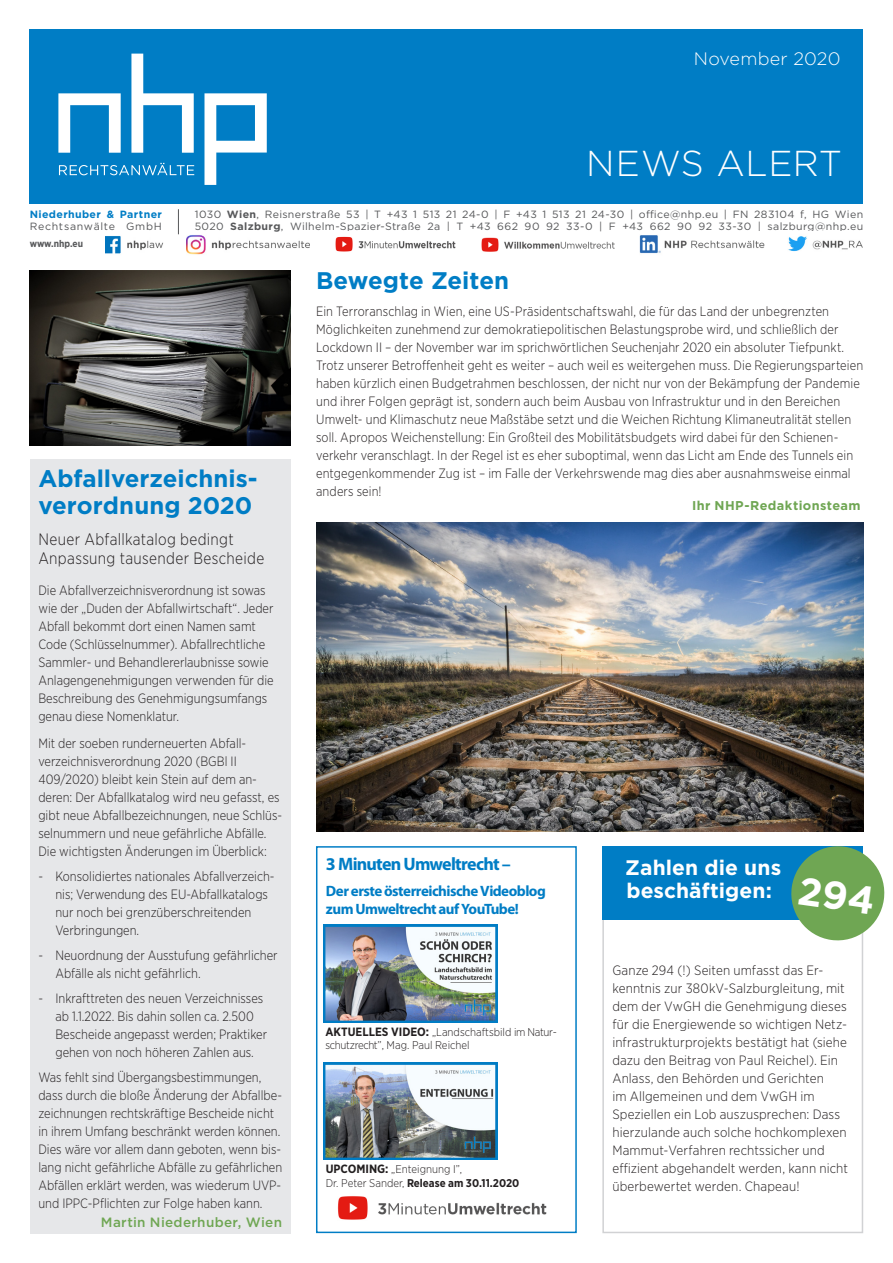
<style>
.page{position:relative;width:893px;height:1263px;background:#fff}
.page>*{position:absolute;margin:0;border:0;box-sizing:border-box;transform-origin:0 0}
.t1{font:300 36px "Gotham";letter-spacing:.015em;color:#fff}
.Einleitung{font:700 24px/27px "Gotham";color:#007dc5}
.Headline{font:700 21px/22.5px "Gotham";letter-spacing:.005em;color:#fff}
.Überschrift_1_-_Petr{font:700 18px "Myriad Pro";letter-spacing:-.04em;color:#007dc5}
.t2{font:300 18px "Gotham";letter-spacing:.005em;color:#fff}
.Einleitung-2{font:300 16.5px/19.8px "Gotham Narrow";letter-spacing:.02em;color:#231f20;scale:.95 1}
.Überschrift_1_-_Petr-2{font:700 15px/18px "Myriad Pro";letter-spacing:-.035em;color:#007dc5}
.Einleitung-3{font:300 13.5px/18px "Gotham Narrow";color:#231f20;scale:.95 1}
.Text{font:300 13.5px/18px "Gotham Narrow";letter-spacing:.01em;color:#231f20}
.Headline-2{font:500 13.5px "Gotham";letter-spacing:.025em;color:#6fa653}
.ansprechpartner{font:700 12.75px "Gotham";letter-spacing:.03em;color:#6fa653}
.Einleitung_-_schwarz{font:300 11.25px/13.5px "Gotham Narrow";color:#231f20}
.t3{font:10.5px/12.6px "Gotham";letter-spacing:.035em;color:#57585a}
.t4{font:700 10.5px "Gotham";letter-spacing:.035em;color:#007dc5}
.t5{font:10.5px "Gotham";letter-spacing:.065em;color:#57585a}
.t6{font:700 9.75px "Gotham Narrow";color:#57585a}
.s1{font-weight:700}
.s2{font-weight:700;font-size:12px}
</style>
<div class="page">
<div style="left:30px;top:30px;width:833px;height:174px;background:#007dc5"></div>
<svg style="left:178px;top:209px;width:1px;height:25px"></svg>
<img style="left:335px;top:236px;width:121px;height:16px">
<img style="left:106px;top:236px;width:57px;height:18px">
<img style="left:187px;top:235px;width:123px;height:20px">
<img style="left:481px;top:237px;width:134px;height:15px">
<img style="left:788px;top:236px;width:75px;height:16px">
<img style="left:639px;top:235px;width:125px;height:19px">
<div style="left:602px;top:876px;width:261px;height:357px;border:2px solid #d1d2d4"></div>
<div style="left:602px;top:846px;width:261px;height:74px;background:#007dc5"></div>
<img style="left:316px;top:522px;width:547px;height:309px">
<div style="left:30px;top:459px;width:261px;height:774px;background:#e6e7e9"></div>
<div style="left:316px;top:846px;width:261px;height:387px;border:2px solid #007dc5"></div>
<img style="left:324px;top:1062px;width:173px;height:97px">
<img style="left:324px;top:924px;width:173px;height:98px">
<img style="left:338px;top:1196px;width:209px;height:24px">
<img style="left:30px;top:270px;width:261px;height:176px">
<svg style="left:59px;top:163px;width:135px;height:12px"></svg>
<svg style="left:58px;top:93px;width:63px;height:60px"></svg>
<svg style="left:131px;top:54px;width:63px;height:99px"></svg>
<svg style="left:204px;top:93px;width:63px;height:92px"></svg>
<svg style="left:791px;top:846px;width:94px;height:97px"></svg>
<h3 class="t2" style="left:694px;top:48px;width:148px">November 2020</h3>
<p class="t4" style="left:30px;top:207px;width:134px">Niederhuber &amp; Partner</p>
<p class="t5" style="left:30px;top:220px;width:134px">Rechtsanwälte GmbH</p>
<p class="t6" style="left:30px;top:238px;width:55px">www.nhp.eu</p>
<h1 class="t1" style="left:586px;top:140px;width:257px">NEWS ALERT</h1>
<p class="t3" style="left:195px;top:207px;width:670px">1030 <span class="s1">Wien</span>, Reisnerstraße 53 | T +43 1 513 21 24-0 | F +43 1 513 21 24-30 | office@nhp.eu | FN 283104 f, HG Wien<br>5020 <span class="s1">Salzburg</span>, Wilhelm-Spazier-Straße 2a | T +43 662 90 92 33-0 | F +43 662 90 92 33-30 | salzburg@nhp.eu</p>
<p class="Einleitung" style="left:38px;top:465px;width:221px">Abfallverzeichnis&shy;verordnung 2020</p>
<p class="Einleitung-2" style="left:38px;top:528px;width:239px">Neuer Abfallkatalog bedingt<br>Anpassung tausender Bescheide</p>
<p class="Einleitung-3" style="left:38px;top:581px;width:249px">Die Abfallverzeichnisverordnung ist sowas wie der „Duden der Abfallwirtschaft“. Jeder Abfall bekommt dort einen Namen samt Code (Schlüsselnummer). Abfallrechtliche Sammler- und Behandlererlaubnisse sowie Anlagengenehmigungen verwenden für die Beschreibung des Genehmigungsumfangs genau diese Nomenklatur.</p>
<p class="Einleitung-3" style="left:38px;top:733px;width:258px">Mit der soeben runderneuerten Abfall&shy;verzeichnisverordnung 2020 (BGBl II 409/2020) bleibt kein Stein auf dem an&shy;deren: Der Abfallkatalog wird neu gefasst, es gibt neue Abfallbezeichnungen, neue Schlüs&shy;selnummern und neue gefährliche Abfälle.<br>Die wichtigsten Änderungen im Überblick:</p>
<p class="Einleitung-3" style="left:55px;top:866px;width:232px;text-indent:-17px">- Konsolidiertes nationales Abfallverzeich&shy;nis; Verwendung des EU-Abfallkatalogs nur noch bei grenzüberschreitenden Verbringungen.</p>
<p class="Einleitung-3" style="left:55px;top:945px;width:235px;text-indent:-17px">- Neuordnung der Ausstufung gefährlicher<br>Abfälle als nicht gefährlich.</p>
<p class="Einleitung-3" style="left:55px;top:988px;width:224px;text-indent:-17px">- Inkrafttreten des neuen Verzeichnisses ab 1.1.2022. Bis dahin sollen ca. 2.500<br>Bescheide angepasst werden; Praktiker gehen von noch höheren Zahlen aus.</p>
<p class="Einleitung-3" style="left:38px;top:1067px;width:258px">Was fehlt sind Übergangsbestimmungen, dass durch die bloße Änderung der Abfallbe&shy;zeichnungen rechtskräftige Bescheide nicht in ihrem Umfang beschränkt werden können.<br>Dies wäre vor allem dann geboten, wenn bis&shy;lang nicht gefährliche Abfälle zu gefährlichen Abfällen erklärt werden, was wiederum UVP&shy;und IPPC-Pflichten zur Folge haben kann.</p>
<p class="Headline-2" style="left:101px;top:1213px;width:183px">Martin Niederhuber, Wien</p>
<p class="Einleitung" style="left:316px;top:267px;width:195px">Bewegte Zeiten</p>
<p class="Einleitung-3" style="left:316px;top:302px;width:577px">Ein Terroranschlag in Wien, eine US-Präsidentschaftswahl, die für das Land der unbegrenzten Möglichkeiten zunehmend zur demokratiepolitischen Belastungsprobe wird, und schließlich der Lockdown II – der November war im sprichwörtlichen Seuchenjahr 2020 ein absoluter Tiefpunkt.<br>Trotz unserer Betroffenheit geht es weiter – auch weil es weitergehen muss. Die Regierungsparteien haben kürzlich einen Budgetrahmen beschlossen, der nicht nur von der Bekämpfung der Pandemie und ihrer Folgen geprägt ist, sondern auch beim Ausbau von Infrastruktur und in den Bereichen Umwelt- und Klimaschutz neue Maßstäbe setzt und die Weichen Richtung Klimaneutralität stellen soll. Apropos Weichenstellung: Ein Großteil des Mobilitätsbudgets wird dabei für den Schienen&shy;verkehr veranschlagt. In der Regel ist es eher suboptimal, wenn das Licht am Ende des Tunnels ein entgegenkommender Zug ist – im Falle der Verkehrswende mag dies aber ausnahmsweise einmal anders sein!</p>
<p class="ansprechpartner" style="left:692px;top:497px;width:170px">Ihr NHP-Redaktionsteam</p>
<p class="Überschrift_1_-_Petr" style="left:326px;top:852px;width:186px">3 Minuten Umweltrecht –</p>
<p class="Überschrift_1_-_Petr-2" style="left:326px;top:882px;width:221px">Der erste österreichische Videoblog zum Umweltrecht auf YouTube!</p>
<p class="Einleitung_-_schwarz" style="left:326px;top:1025px;width:233px"><span class="s2">AKTUELLES VIDEO:</span> „Landschaftsbild im Natur&shy;schutzrecht”, Mag. Paul Reichel</p>
<p class="Einleitung_-_schwarz" style="left:326px;top:1162px;width:195px"><span class="s2">UPCOMING:</span> „Enteignung I”,<br>Dr. Peter Sander, <span class="s1">Release am 30.11.2020</span></p>
<p class="Headline" style="left:625px;top:856px;width:157px">Zahlen die uns beschäftigen:</p>
<p class="Text" style="left:612px;top:961px;width:237px">Ganze 294 (!) Seiten umfasst das Er&shy;kenntnis zur 380kV-Salzburgleitung, mit dem der VwGH die Genehmigung dieses für die Energiewende so wichtigen Netz&shy;infrastrukturprojekts bestätigt hat (siehe dazu den Beitrag von Paul Reichel). Ein Anlass, den Behörden und Gerichten<br>im Allgemeinen und dem VwGH im Speziellen ein Lob auszusprechen: Dass hierzulande auch solche hochkomplexen Mammut-Verfahren rechtssicher und effizient abgehandelt werden, kann nicht überbewertet werden. Chapeau!</p>
</div>
